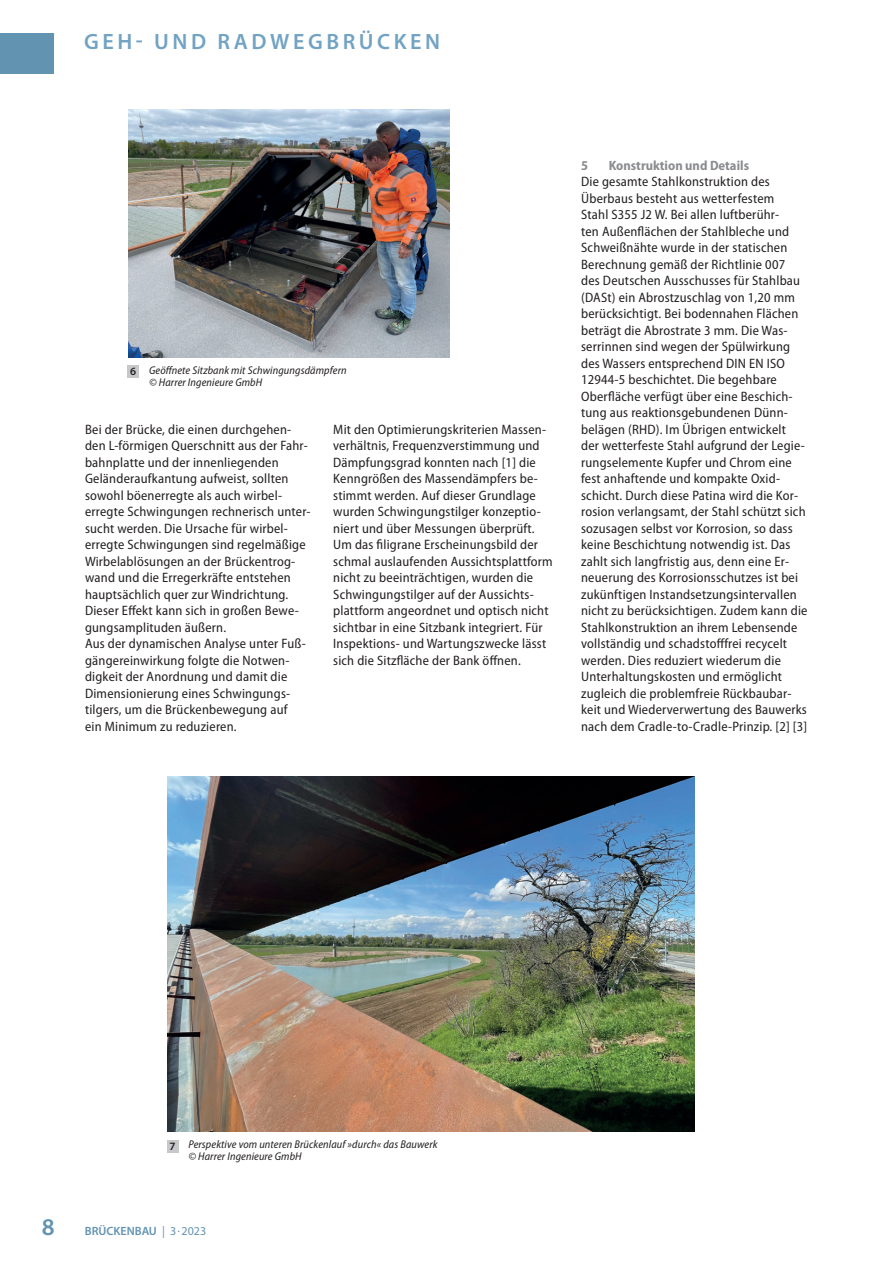
<style>
.page{position:relative;width:893px;height:1263px;background:#fff}
.page>*{position:absolute;margin:0;border:0;box-sizing:border-box;transform-origin:0 0}
.t1{font:600 24px "Myriad Pro";color:#6293b1}
.t2{font:600 22.2px "Myriad Pro";letter-spacing:.16em;color:#72a3c3}
.t3{font:semi-condensed 13.65px/16.5px "Myriad Pro";letter-spacing:.015em;color:#231f20}
.t4{font:700 semi-condensed 13.5px "Myriad Pro";color:#8a8c8f}
.t5{font:600 12px "Myriad Pro";color:#6293b1}
.t6{font:italic semi-condensed 11.25px/12px "Myriad Pro";letter-spacing:.01em;color:#231f20}
.s1{font-weight:600;font-style:normal;font-stretch:normal}
.s2{font-weight:400}
</style>
<div class="page">
<div style="left:0;top:33px;width:54px;height:40px;background:#6293b1"></div>
<div style="left:128px;top:365px;width:11px;height:13px;background:#c7c8ca"></div>
<div style="left:167px;top:1140px;width:11px;height:12px;background:#c7c8ca"></div>
<img style="left:128px;top:110px;width:322px;height:247px">
<img style="left:168px;top:777px;width:526px;height:355px">
<h2 class="t2" style="left:84px;top:29px;width:358px">GEH- UND RADWEGBRÜCKEN</h2>
<p class="t6" style="left:149px;top:364px;width:199px;text-indent:-19px"><span class="s1">6</span> Geöffnete Sitzbank mit Schwingungsdämpfern © Harrer Ingenieure GmbH</p>
<p class="t3" style="left:85px;top:421px;width:227px">Bei der Brücke, die einen durchgehen&shy;den L-förmigen Querschnitt aus der Fahr&shy;bahnplatte und der innenliegenden Geländeraufkantung aufweist, sollten sowohl böenerregte als auch wirbel&shy;erregte Schwingungen rechnerisch unter&shy;sucht werden. Die Ursache für wirbel&shy;erregte Schwingungen sind regelmäßige Wirbelablösungen an der Brückentrog&shy;wand und die Erregerkräfte entstehen hauptsächlich quer zur Windrichtung.<br>Dieser Effekt kann sich in großen Bewe&shy;gungsamplituden äußern.<br>Aus der dynamischen Analyse unter Fuß&shy;gängereinwirkung folgte die Notwen&shy;digkeit der Anordnung und damit die Dimensionierung eines Schwingungs&shy;tilgers, um die Brückenbewegung auf<br>ein Minimum zu reduzieren.</p>
<p class="t3" style="left:333px;top:421px;width:221px">Mit den Optimierungskriterien Massen&shy;verhältnis, Frequenzverstimmung und Dämpfungsgrad konnten nach [1] die Kenngrößen des Massendämpfers be&shy;stimmt werden. Auf dieser Grundlage wurden Schwingungstilger konzeptio&shy;niert und über Messungen überprüft.<br>Um das filigrane Erscheinungsbild der schmal auslaufenden Aussichtsplattform nicht zu beeinträchtigen, wurden die Schwingungstilger auf der Aussichts&shy;plattform angeordnet und optisch nicht sichtbar in eine Sitzbank integriert. Für Inspektions- und Wartungszwecke lässt sich die Sitzfläche der Bank öffnen.</p>
<p class="t4" style="left:581px;top:157px;width:8px">5</p>
<p class="t4" style="left:609px;top:157px;width:142px">Konstruktion und Details</p>
<p class="t3" style="left:581px;top:173px;width:228px">Die gesamte Stahlkonstruktion des Überbaus besteht aus wetterfestem<br>Stahl S355 J2 W. Bei allen luftberühr-<br>ten Außenflächen der Stahlbleche und Schweißnähte wurde in der statischen Berechnung gemäß der Richtlinie 007<br>des Deutschen Ausschusses für Stahlbau (DASt) ein Abrostzuschlag von 1,20 mm berücksichtigt. Bei bodennahen Flächen beträgt die Abrostrate 3 mm. Die Was&shy;serrinnen sind wegen der Spülwirkung des Wassers entsprechend DIN EN ISO 12944-5 beschichtet. Die begehbare Oberfläche verfügt über eine Beschich&shy;tung aus reaktionsgebundenen Dünn&shy;belägen (RHD). Im Übrigen entwickelt<br>der wetterfeste Stahl aufgrund der Legie&shy;rungselemente Kupfer und Chrom eine fest anhaftende und kompakte Oxid&shy;schicht. Durch diese Patina wird die Kor&shy;rosion verlangsamt, der Stahl schützt sich sozusagen selbst vor Korrosion, so dass keine Beschichtung notwendig ist. Das zahlt sich langfristig aus, denn eine Er&shy;neuerung des Korrosionsschutzes ist bei zukünftigen Instandsetzungsintervallen nicht zu berücksichtigen. Zudem kann die Stahlkonstruktion an ihrem Lebensende vollständig und schadstofffrei recycelt werden. Dies reduziert wiederum die Unterhaltungskosten und ermöglicht zugleich die problemfreie Rückbaubar&shy;keit und Wiederverwertung des Bauwerks nach dem Cradle-to-Cradle-Prinzip. [2] [3]</p>
<p class="t6" style="left:188px;top:1139px;width:251px;text-indent:-19px"><span class="s1">7</span> Perspektive vom unteren Brückenlauf »durch« das Bauwerk © Harrer Ingenieure GmbH</p>
<h1 class="t1" style="left:42px;top:1214px;width:14px">8</h1>
<p class="t5" style="left:85px;top:1224px;width:123px">BRÜCKENBAU <span class="s2">| 3</span><sup>.</sup><span class="s2">2023</span></p>
</div>
